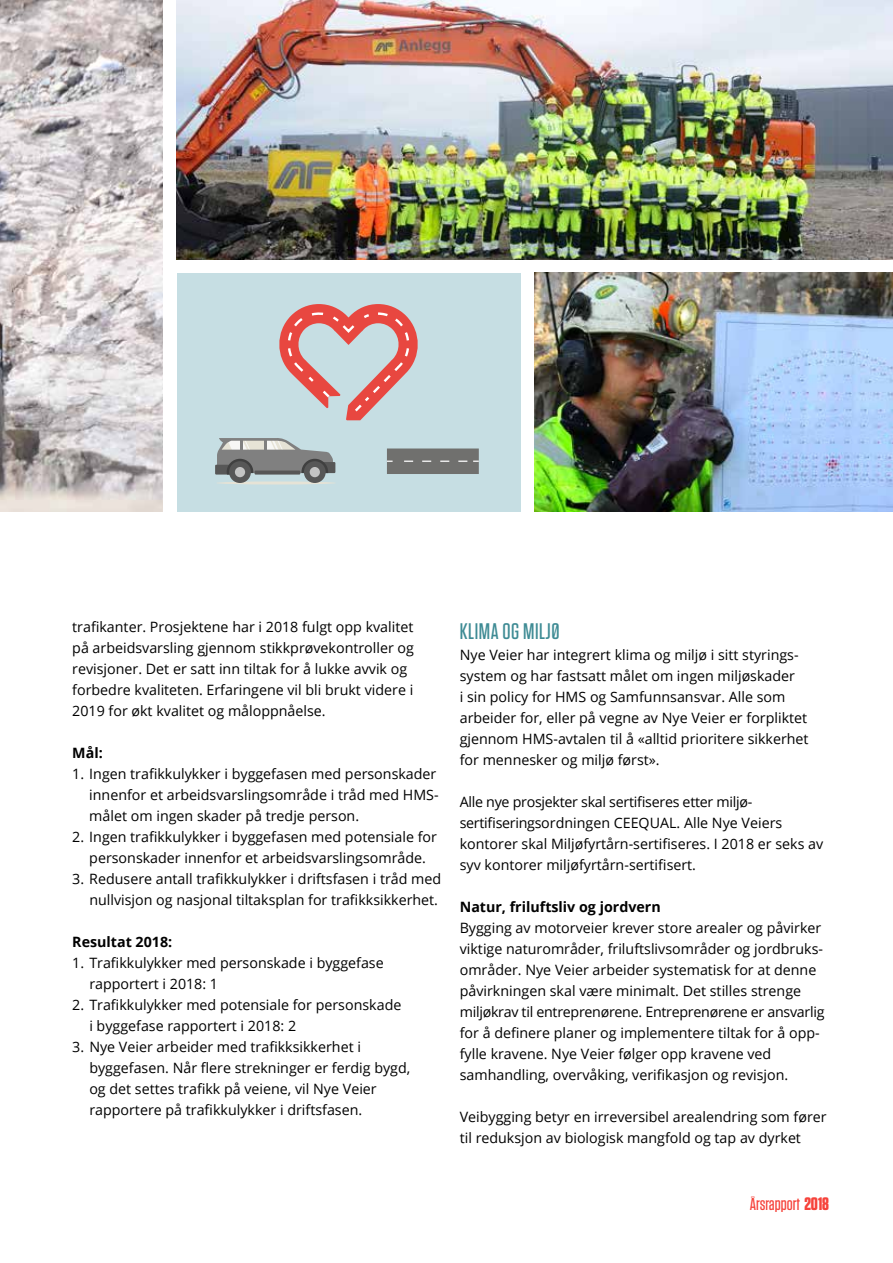
<style>
.page{position:relative;width:893px;height:1263px;background:#fff}
.page>*{position:absolute;margin:0;border:0;box-sizing:border-box;transform-origin:0 0}
.t1{font:500 22.5px "Tungsten";letter-spacing:.025em;color:#3e8b94}
.t2{font:500 18px "Tungsten";color:#f6433b}
.t3{font:14.25px/21px "Open Sans";color:#000}
.t4{font:700 14.25px "Open Sans";color:#000}
.s1{font-weight:700}
</style>
<div class="page">
<img style="left:177px;top:0;width:716px;height:259px">
<div style="left:177px;top:273px;width:343px;height:239px;background:#c6dee3"></div>
<img style="left:534px;top:273px;width:359px;height:239px">
<hr style="left:216px;top:481px;width:120px;height:3px;background:#e6e3d6;border-radius:50%">
<div style="left:215px;top:465px;width:28px;height:10px;background:#575757"></div>
<div style="left:317px;top:462px;width:18px;height:11px;background:#575757"></div>
<div style="left:229px;top:461px;width:22px;height:22px;background:#575757;border-radius:50%"></div>
<svg style="left:235px;top:467px;width:10px;height:10px"></svg>
<svg style="left:217px;top:438px;width:116px;height:37px"></svg>
<div style="left:304px;top:461px;width:22px;height:22px;background:#575757;border-radius:50%"></div>
<div style="left:310px;top:467px;width:10px;height:10px;background:#c4c4c4;border-radius:50%"></div>
<svg style="left:255px;top:471px;width:45px;height:4px"></svg>
<svg style="left:279px;top:304px;width:139px;height:116px"></svg>
<div style="left:387px;top:448px;width:92px;height:26px;background:#70706e"></div>
<svg style="left:387px;top:460px;width:6px;height:2px"></svg>
<svg style="left:404px;top:460px;width:63px;height:2px"></svg>
<svg style="left:473px;top:460px;width:6px;height:2px"></svg>
<img style="left:0;top:0;width:163px;height:512px">
<p class="t3" style="left:72px;top:616px;width:343px">trafikanter. Prosjektene har i 2018 fulgt opp kvalitet på arbeidsvarsling gjennom stikkprøvekontroller og revisjoner. Det er satt inn tiltak for å lukke avvik og forbedre kvaliteten. Erfaringene vil bli brukt videre i 2019 for økt kvalitet og måloppnåelse.</p>
<p class="t4" style="left:72px;top:742px;width:32px">Mål:</p>
<p class="t3" style="left:89px;top:763px;width:351px;text-indent:-17px">1. Ingen trafikkulykker i byggefasen med personskader innenfor et arbeidsvarslingsområde i tråd med HMS&shy;målet om ingen skader på tredje person.</p>
<p class="t3" style="left:72px;top:826px;width:366px;text-align:center">2. Ingen trafikkulykker i byggefasen med potensiale for personskader innenfor et arbeidsvarslingsområde.</p>
<p class="t3" style="left:72px;top:868px;width:370px;text-align:right">3. Redusere antall trafikkulykker i driftsfasen i tråd med nullvisjon og nasjonal tiltaksplan for trafikksikkerhet.</p>
<p class="t4" style="left:72px;top:931px;width:101px">Resultat 2018:</p>
<p class="t3" style="left:89px;top:952px;width:296px;text-indent:-17px">1. Trafikkulykker med personskade i byggefase rapportert i 2018: 1</p>
<p class="t3" style="left:89px;top:994px;width:314px;text-indent:-17px">2. Trafikkulykker med potensiale for personskade i byggefase rapportert i 2018: 2</p>
<p class="t3" style="left:89px;top:1036px;width:322px;text-indent:-17px">3. Nye Veier arbeider med trafikksikkerhet i byggefasen. Når flere strekninger er ferdig bygd, og det settes trafikk på veiene, vil Nye Veier rapportere på trafikkulykker i driftsfasen.</p>
<h1 class="t1" style="left:460px;top:619px;width:101px">KLIMA OG MILJØ</h1>
<p class="t3" style="left:460px;top:644px;width:350px">Nye Veier har integrert klima og miljø i sitt styrings&shy;system og har fastsatt målet om ingen miljøskader<br>i sin policy for HMS og Samfunnsansvar. Alle som arbeider for, eller på vegne av Nye Veier er forpliktet gjennom HMS-avtalen til å «alltid prioritere sikkerhet for mennesker og miljø først».</p>
<p class="t3" style="left:460px;top:791px;width:365px">Alle nye prosjekter skal sertifiseres etter miljø&shy;sertifiseringsordningen CEEQUAL. Alle Nye Veiers kontorer skal Miljøfyrtårn-sertifiseres. I 2018 er seks av syv kontorer miljøfyrtårn-sertifisert.</p>
<p class="t4" style="left:460px;top:897px;width:202px">Natur, friluftsliv og jordvern</p>
<p class="t3" style="left:460px;top:917px;width:366px">Bygging av motorveier krever store arealer og påvirker viktige naturområder, friluftslivsområder og jordbruks&shy;områder. Nye Veier arbeider systematisk for at denne påvirkningen skal være minimalt. Det stilles strenge miljøkrav til entreprenørene. Entreprenørene er ansvarlig for å definere planer og implementere tiltak for å opp&shy;fylle kravene. Nye Veier følger opp kravene ved samhandling, overvåking, verifikasjon og revisjon.</p>
<p class="t3" style="left:460px;top:1106px;width:368px">Veibygging betyr en irreversibel arealendring som fører til reduksjon av biologisk mangfold og tap av dyrket</p>
<p class="t2" style="left:750px;top:1194px;width:81px">Årsrapport <span class="s1">2018</span></p>
</div>
